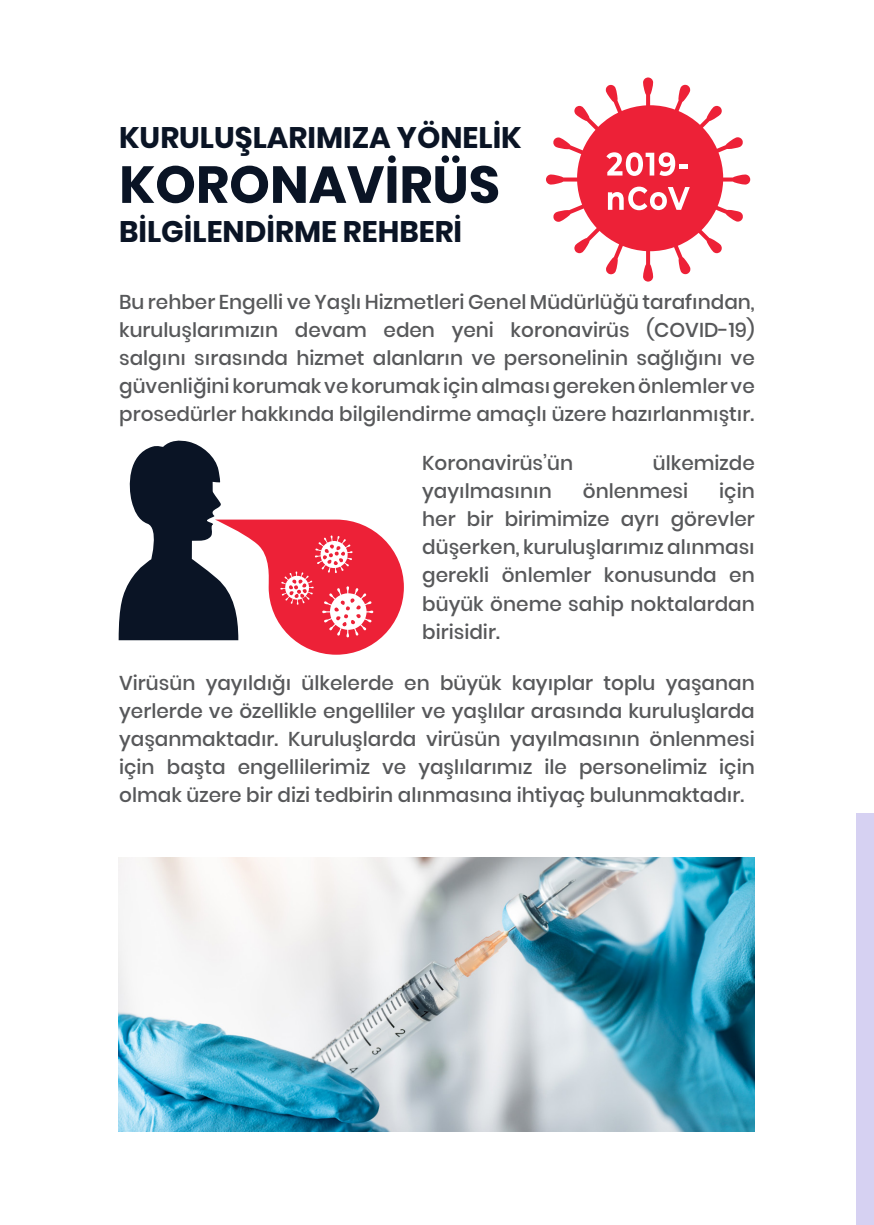
<style>
.page{position:relative;width:874px;height:1225px;background:#fff}
.page>*{position:absolute;margin:0;border:0;box-sizing:border-box;transform-origin:0 0}
.t1{font:700 51.8px "Poppins";color:#0a1425}
.t2{font:700 29.6px "Poppins";color:#0a1425}
.t3{font:500 20px/28px "Poppins";color:#57585a;text-align:justify}
</style>
<div class="page">
<svg style="left:546px;top:77px;width:203px;height:205px"></svg>
<svg style="left:119px;top:440px;width:284px;height:214px"></svg>
<img style="left:119px;top:857px;width:635px;height:274px">
<div style="left:856px;top:814px;width:17px;height:411px;background:#d6d1f2"></div>
<p class="t2" style="left:119px;top:120px;width:404px">KURULUŞLARIMIZA YÖNELİK</p>
<p class="t1" style="left:119px;top:155px;width:382px">KORONAVİRÜS</p>
<p class="t2" style="left:119px;top:215px;width:344px">BİLGİLENDİRME REHBERİ</p>
<p class="t3" style="left:119px;top:288px;width:636px">Bu rehber Engelli ve Yaşlı Hizmetleri Genel Müdürlüğü tarafından, kuruluşlarımızın devam eden yeni koronavirüs (COVID-19) salgını sırasında hizmet alanların ve personelinin sağlığını ve güvenliğini korumak ve korumak için alması gereken önlemler ve prosedürler hakkında bilgilendirme amaçlı üzere hazırlanmıştır.</p>
<p class="t3" style="left:422px;top:449px;width:152px">Koronavirüs’ün</p>
<p class="t3" style="left:652px;top:449px;width:103px">ülkemizde</p>
<p class="t3" style="left:422px;top:477px;width:131px">yayılmasının</p>
<p class="t3" style="left:582px;top:477px;width:107px">önlenmesi</p>
<p class="t3" style="left:422px;top:477px;width:334px;text-indent:297px">için her bir birimimize ayrı görevler düşerken, kuruluşlarımız alınması gerekli önlemler konusunda en büyük öneme sahip noktalardan birisidir.</p>
<p class="t3" style="left:119px;top:669px;width:636px">Virüsün yayıldığı ülkelerde en büyük kayıplar toplu yaşanan yerlerde ve özellikle engelliler ve yaşlılar arasında kuruluşlarda yaşanmaktadır. Kuruluşlarda virüsün yayılmasının önlenmesi için başta engellilerimiz ve yaşlılarımız ile personelimiz için olmak üzere bir dizi tedbirin alınmasına ihtiyaç bulunmaktadır.</p>
</div>
